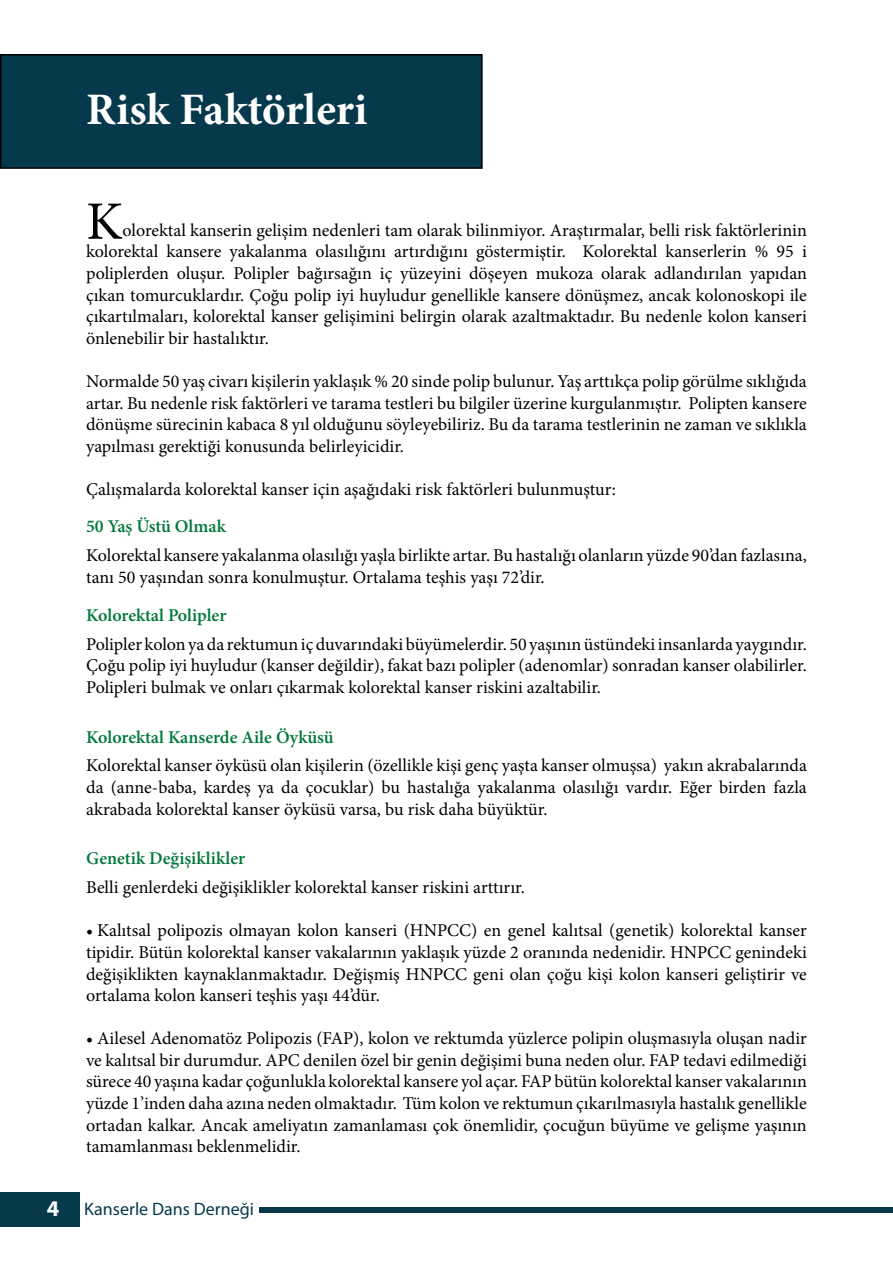
<style>
.page{position:relative;width:893px;height:1263px;background:#fff}
.page>*{position:absolute;margin:0;border:0;box-sizing:border-box;transform-origin:0 0}
.t1{font:54px "Minion Pro";color:#000}
.t2{font:700 45px "Minion Pro";color:#fff}
.t3{font:18px/21.6px "Minion Pro";color:#000;text-align:justify}
.t4{font:600 18px "Minion Pro";color:#007839}
.t5{font:18px "Myriad Pro";color:#06394c}
.s1{font-weight:700;font-size:22.5px;color:#fff}
</style>
<div class="page">
<div style="left:1px;top:1192px;width:79px;height:35px;background:#06394c"></div>
<div style="left:260px;top:1208px;width:633px;height:5px;background:#06394c"></div>
<div style="left:1px;top:55px;width:481px;height:113px;background:#06394c"></div>
<div style="left:0;top:54px;width:483px;height:115px;border:2px solid #000"></div>
<h2 class="t2" style="left:86px;top:78px;width:283px">Risk Faktörleri</h2>
<h1 class="t1" style="left:86px;top:185px;width:38px">K</h1>
<p class="t3" style="left:86px;top:219px;width:722px;text-indent:36px">olorektal kanserin gelişim nedenleri tam olarak bilinmiyor. Araştırmalar, belli risk faktörlerinin kolorektal kansere yakalanma olasılığını artırdığını göstermiştir. Kolorektal kanserlerin % 95 i poliplerden oluşur. Polipler bağırsağın iç yüzeyini döşeyen mukoza olarak adlandırılan yapıdan çıkan tomurcuklardır. Çoğu polip iyi huyludur genellikle kansere dönüşmez, ancak kolonoskopi ile çıkartılmaları, kolorektal kanser gelişimini belirgin olarak azaltmaktadır. Bu nedenle kolon kanseri önlenebilir bir hastalıktır.</p>
<p class="t3" style="left:86px;top:370px;width:722px">Normalde 50 yaş civarı kişilerin yaklaşık % 20 sinde polip bulunur. Yaş arttıkça polip görülme sıklığıda artar. Bu nedenle risk faktörleri ve tarama testleri bu bilgiler üzerine kurgulanmıştır. Polipten kansere dönüşme sürecinin kabaca 8 yıl olduğunu söyleyebiliriz. Bu da tarama testlerinin ne zaman ve sıklıkla yapılması gerektiği konusunda belirleyicidir.</p>
<p class="t3" style="left:86px;top:478px;width:531px">Çalışmalarda kolorektal kanser için aşağıdaki risk faktörleri bulunmuştur:</p>
<p class="t4" style="left:86px;top:514px;width:141px">50 Yaş Üstü Olmak</p>
<p class="t3" style="left:86px;top:544px;width:722px">Kolorektal kansere yakalanma olasılığı yaşla birlikte artar. Bu hastalığı olanların yüzde 90’dan fazlasına, tanı 50 yaşından sonra konulmuştur. Ortalama teşhis yaşı 72’dir.</p>
<p class="t4" style="left:86px;top:602px;width:142px">Kolorektal Polipler</p>
<p class="t3" style="left:86px;top:633px;width:722px">Polipler kolon ya da rektumun iç duvarındaki büyümelerdir. 50 yaşının üstündeki insanlarda yaygındır.<br>Çoğu polip iyi huyludur (kanser değildir), fakat bazı polipler (adenomlar) sonradan kanser olabilirler.<br>Polipleri bulmak ve onları çıkarmak kolorektal kanser riskini azaltabilir.</p>
<p class="t4" style="left:86px;top:724px;width:249px">Kolorektal Kanserde Aile Öyküsü</p>
<p class="t3" style="left:86px;top:755px;width:722px">Kolorektal kanser öyküsü olan kişilerin (özellikle kişi genç yaşta kanser olmuşsa) yakın akrabalarında da (anne-baba, kardeş ya da çocuklar) bu hastalığa yakalanma olasılığı vardır. Eğer birden fazla akrabada kolorektal kanser öyküsü varsa, bu risk daha büyüktür.</p>
<p class="t4" style="left:86px;top:846px;width:161px">Genetik Değişiklikler</p>
<p class="t3" style="left:86px;top:877px;width:440px">Belli genlerdeki değişiklikler kolorektal kanser riskini arttırır.</p>
<p class="t3" style="left:86px;top:920px;width:722px">• Kalıtsal polipozis olmayan kolon kanseri (HNPCC) en genel kalıtsal (genetik) kolorektal kanser tipidir. Bütün kolorektal kanser vakalarının yaklaşık yüzde 2 oranında nedenidir. HNPCC genindeki değişiklikten kaynaklanmaktadır. Değişmiş HNPCC geni olan çoğu kişi kolon kanseri geliştirir ve ortalama kolon kanseri teşhis yaşı 44’dür.</p>
<p class="t3" style="left:86px;top:1028px;width:722px">• Ailesel Adenomatöz Polipozis (FAP), kolon ve rektumda yüzlerce polipin oluşmasıyla oluşan nadir ve kalıtsal bir durumdur. APC denilen özel bir genin değişimi buna neden olur. FAP tedavi edilmediği sürece 40 yaşına kadar çoğunlukla kolorektal kansere yol açar. FAP bütün kolorektal kanser vakalarının yüzde 1’inden daha azına neden olmaktadır. Tüm kolon ve rektumun çıkarılmasıyla hastalık genellikle ortadan kalkar. Ancak ameliyatın zamanlaması çok önemlidir, çocuğun büyüme ve gelişme yaşının tamamlanması beklenmelidir.</p>
<p class="t5" style="left:47px;top:1198px;width:208px"><span class="s1">4</span> Kanserle Dans Derneği</p>
</div>
